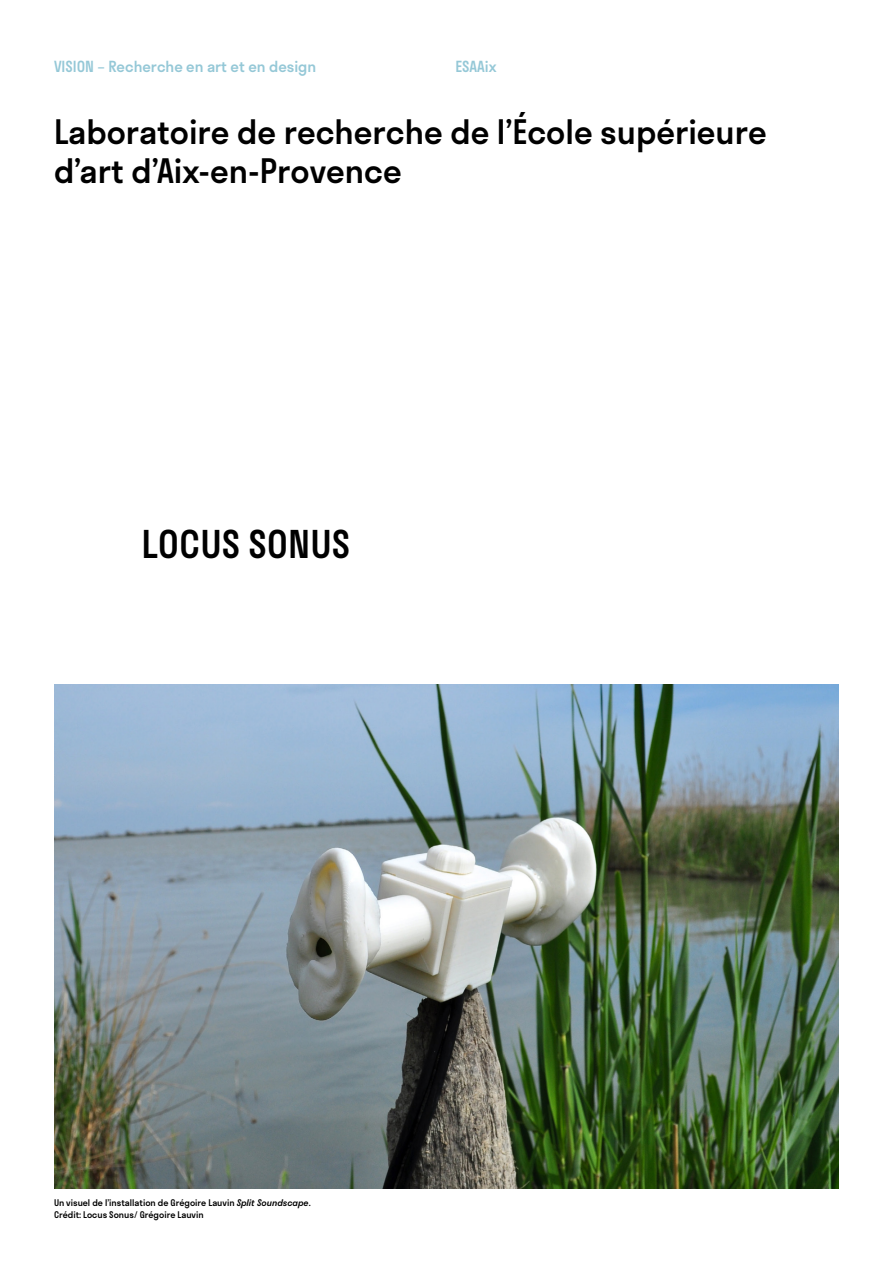
<style>
.page{position:relative;width:893px;height:1263px;background:#fff}
.page>*{position:absolute;margin:0;border:0;box-sizing:border-box;transform-origin:0 0}
.t1{font:500 37.5px "Stratos";color:#000}
.t2{font:500 33px/39px "Stratos";color:#000}
.t3{font:500 15px "Stratos";color:#95c8d7}
.t4{font:500 9px/12px "Stratos";color:#000}
.s1{font-style:italic}
</style>
<div class="page">
<img style="left:54px;top:684px;width:785px;height:504px">
<p class="t3" style="left:54px;top:54px;width:264px">VISION – Recherche en art et en design</p>
<p class="t3" style="left:455px;top:54px;width:43px">ESAAix</p>
<p class="t2" style="left:54px;top:111px;width:714px">Laboratoire de recherche de l’École supérieure d’art d’Aix-en-Provence</p>
<p class="t1" style="left:142px;top:514px;width:210px">LOCUS SONUS</p>
<p class="t4" style="left:54px;top:1196px;width:258px">Un visuel de l’installation de Grégoire Lauvin <span class="s1">Split Soundscape</span>.<br>Crédit: Locus Sonus/ Grégoire Lauvin</p>
</div>
